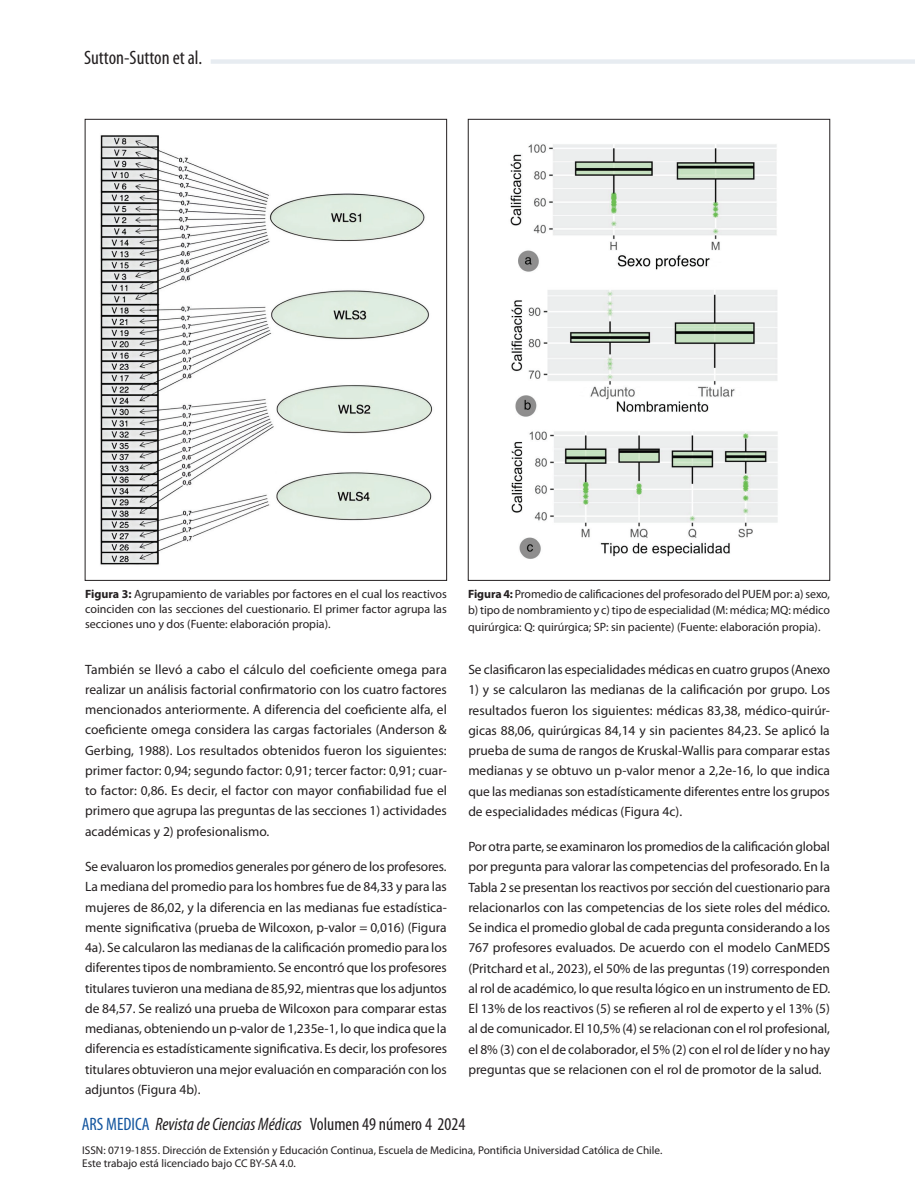
<style>
.page{position:relative;width:915px;height:1191px;background:#fff}
.page>*{position:absolute;margin:0;border:0;box-sizing:border-box;transform-origin:0 0}
.t1{font:condensed 19.5px "Myriad Pro";color:#231f20}
.t2{font:italic condensed 18px "Myriad Pro";color:#231f20}
.t3{font:13.5px/20.2px "Myriad Pro";color:#231f20;text-align:justify}
.t4{font:12px/15px "Myriad Pro";color:#231f20;text-align:justify}
.t5{font:11.25px/13.5px "Myriad Pro";color:#231f20}
.s1{font-weight:700}
.s2{font-style:normal;color:#13559f}
.s3{font-style:normal}
</style>
<div class="page">
<div style="left:210px;top:59px;width:704px;height:5px;background:#e7ecf1"></div>
<img style="left:100px;top:135px;width:333px;height:430px">
<img style="left:510px;top:144px;width:268px;height:415px">
<h1 class="t1" style="left:84px;top:47px;width:120px">Sutton-Sutton et al.</h1>
<p class="t4" style="left:85px;top:586px;width:363px"><span class="s1">Figura 3:</span> Agrupamiento de variables por factores en el cual los reactivos coinciden con las secciones del cuestionario. El primer factor agrupa las secciones uno y dos (Fuente: elaboración propia).</p>
<p class="t3" style="left:85px;top:659px;width:363px">También se llevó a cabo el cálculo del coeficiente omega para realizar un análisis factorial confirmatorio con los cuatro factores mencionados anteriormente. A diferencia del coeficiente alfa, el coeficiente omega considera las cargas factoriales (Anderson &amp; Gerbing, 1988). Los resultados obtenidos fueron los siguientes: primer factor: 0,94; segundo factor: 0,91; tercer factor: 0,91; cuar&shy;to factor: 0,86. Es decir, el factor con mayor confiabilidad fue el primero que agrupa las preguntas de las secciones 1) actividades académicas y 2) profesionalismo.</p>
<p class="t3" style="left:85px;top:856px;width:363px">Se evaluaron los promedios generales por género de los profesores.<br>La mediana del promedio para los hombres fue de 84,33 y para las mujeres de 86,02, y la diferencia en las medianas fue estadística&shy;mente significativa (prueba de Wilcoxon, p-valor = 0,016) (Figura 4a). Se calcularon las medianas de la calificación promedio para los diferentes tipos de nombramiento. Se encontró que los profesores titulares tuvieron una mediana de 85,92, mientras que los adjuntos de 84,57. Se realizó una prueba de Wilcoxon para comparar estas medianas, obteniendo un p-valor de 1,235e-1, lo que indica que la diferencia es estadísticamente significativa. Es decir, los profesores titulares obtuvieron una mejor evaluación en comparación con los adjuntos (Figura 4b).</p>
<p class="t4" style="left:468px;top:585px;width:363px;line-height:16.5px"><span class="s1">Figura 4:</span> Promedio de calificaciones del profesorado del PUEM por: a) sexo, b) tipo de nombramiento y c) tipo de especialidad (M: médica; MQ: médico quirúrgica: Q: quirúrgica; SP: sin paciente) (Fuente: elaboración propia).</p>
<p class="t3" style="left:468px;top:659px;width:363px">Se clasificaron las especialidades médicas en cuatro grupos (Anexo</p>
<p class="t3" style="left:468px;top:679px;width:363px">1) y se calcularon las medianas de la calificación por grupo. Los resultados fueron los siguientes: médicas 83,38, médico-quirúr&shy;gicas 88,06, quirúrgicas 84,14 y sin pacientes 84,23. Se aplicó la prueba de suma de rangos de Kruskal-Wallis para comparar estas medianas y se obtuvo un p-valor menor a 2,2e-16, lo que indica que las medianas son estadísticamente diferentes entre los grupos de especialidades médicas (Figura 4c).</p>
<p class="t3" style="left:468px;top:836px;width:363px">Por otra parte, se examinaron los promedios de la calificación global por pregunta para valorar las competencias del profesorado. En la Tabla 2 se presentan los reactivos por sección del cuestionario para relacionarlos con las competencias de los siete roles del médico.<br>Se indica el promedio global de cada pregunta considerando a los 767 profesores evaluados. De acuerdo con el modelo CanMEDS (Pritchard et al., 2023), el 50% de las preguntas (19) corresponden al rol de académico, lo que resulta lógico en un instrumento de ED.<br>El 13% de los reactivos (5) se refieren al rol de experto y el 13% (5) al de comunicador. El 10,5% (4) se relacionan con el rol profesional, el 8% (3) con el de colaborador, el 5% (2) con el rol de líder y no hay preguntas que se relacionen con el rol de promotor de la salud.</p>
<h2 class="t2" style="left:82px;top:1113px;width:385px"><span class="s2">ARS MEDICA</span> Revista de Ciencias Médicas <span class="s3">Volumen 49 número 4 2024</span></h2>
<p class="t5" style="left:82px;top:1142px;width:581px">ISSN: 0719-1855. Dirección de Extensión y Educación Continua, Escuela de Medicina, Pontificia Universidad Católica de Chile.<br>Este trabajo está licenciado bajo CC BY-SA 4.0.</p>
</div>
